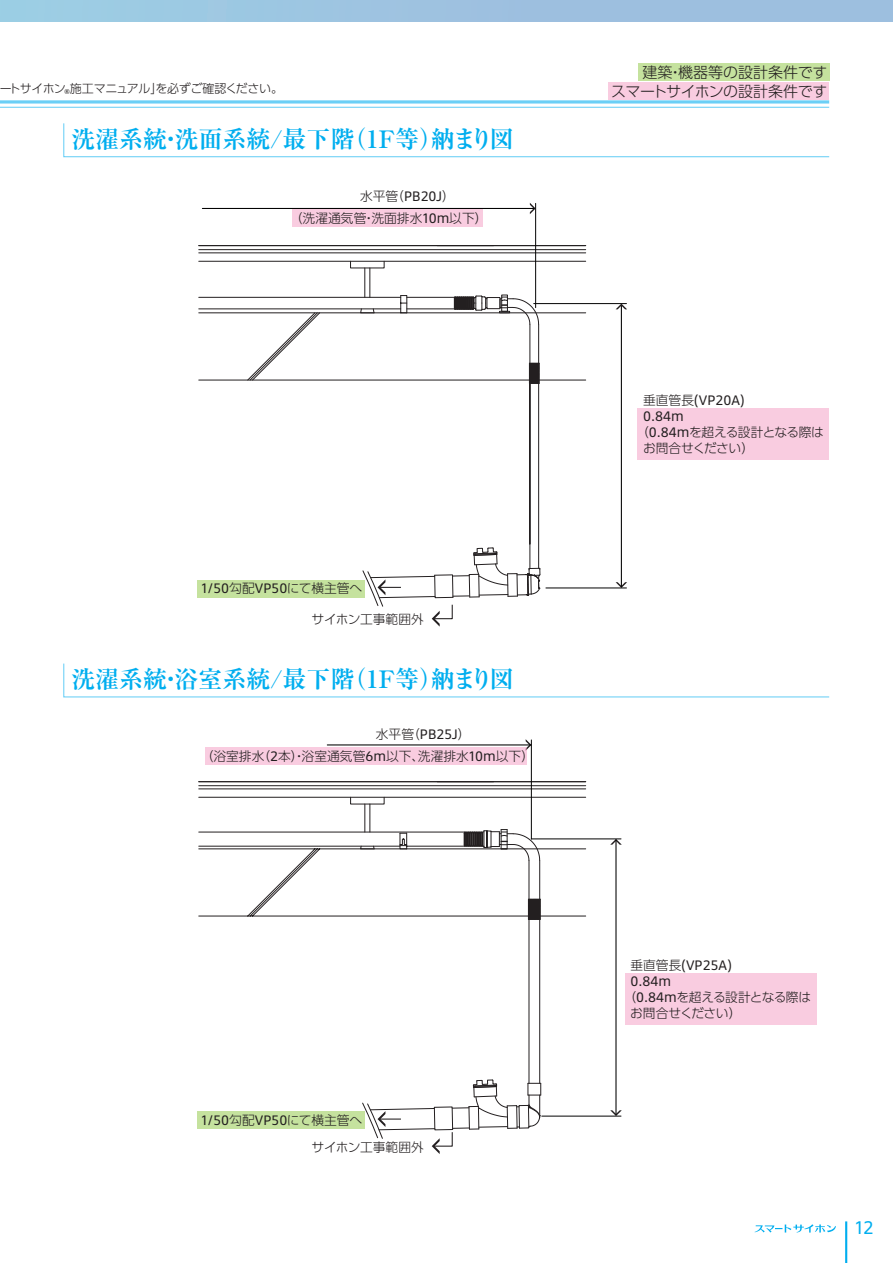
<style>
.page{position:relative;width:893px;height:1263px;background:#fff}
.page>*{position:absolute;margin:0;border:0;box-sizing:border-box;transform-origin:0 0}
.t1{font:700 24px "Ryumin Pro";color:#00aeef}
.t2{font:18.75px "Bridgestone Type";color:#00aeef}
.t3{font:300 15px/19.2px "UD Shin Go Pro";letter-spacing:-.01em;color:#231f20;text-align:right}
.t4{font:14.1px/15.8px "Bridgestone Type";color:#231f20}
.t5{font:300 12.75px/21.8px "UD Shin Go Pro";color:#231f20}
.t6{font:300 12.75px/15.9px "UD Shin Go Pro";letter-spacing:-.045em;color:#231f20}
.t7{font:300 12px "UD Shin Go Pro";letter-spacing:-.035em;color:#231f20}
.s1{font-family:"Praxis Com";font-weight:400;font-size:6px}
.s2{font-family:"Bridgestone Type";font-weight:400;font-size:14.1px}
.s3{font-family:"UD Shin Go Pro";font-weight:300;font-size:12.75px}
</style>
<div class="page">
<div style="left:0;top:0;width:893px;height:21px;background:#9dc1e0"></div>
<svg style="left:526px;top:739px;width:5px;height:12px"></svg>
<svg style="left:530px;top:203px;width:5px;height:11px"></svg>
<svg style="left:610px;top:1110px;width:12px;height:6px"></svg>
<svg style="left:610px;top:839px;width:12px;height:6px"></svg>
<svg style="left:616px;top:304px;width:11px;height:5px"></svg>
<svg style="left:616px;top:582px;width:11px;height:6px"></svg>
<svg style="left:198px;top:781px;width:388px;height:315px"></svg>
<svg style="left:360px;top:804px;width:15px;height:45px"></svg>
<div style="left:350px;top:797px;width:34px;height:7px;border:1px solid #231f20"></div>
<hr style="left:199px;top:781px;width:387px;height:1px;background:#231f20">
<hr style="left:199px;top:832px;width:265px;height:1px;background:#231f20">
<hr style="left:407px;top:846px;width:57px;height:1px;background:#231f20">
<hr style="left:199px;top:846px;width:201px;height:1px;background:#231f20">
<svg style="left:400px;top:833px;width:7px;height:16px"></svg>
<svg style="left:528px;top:899px;width:13px;height:21px"></svg>
<svg style="left:247px;top:312px;width:73px;height:68px"></svg>
<hr style="left:530px;top:383px;width:1px;height:185px;background:#231f20">
<hr style="left:530px;top:324px;width:1px;height:39px;background:#231f20">
<hr style="left:538px;top:383px;width:1px;height:185px;background:#231f20">
<hr style="left:538px;top:324px;width:1px;height:39px;background:#231f20">
<hr style="left:407px;top:297px;width:47px;height:1px;background:#231f20">
<hr style="left:199px;top:297px;width:202px;height:1px;background:#231f20">
<hr style="left:407px;top:309px;width:47px;height:1px;background:#231f20">
<hr style="left:199px;top:309px;width:202px;height:1px;background:#231f20">
<hr style="left:199px;top:380px;width:330px;height:1px;background:#231f20">
<hr style="left:539px;top:380px;width:47px;height:1px;background:#231f20">
<hr style="left:199px;top:313px;width:387px;height:1px;background:#231f20">
<hr style="left:199px;top:253px;width:387px;height:1px;background:#231f20">
<hr style="left:199px;top:261px;width:387px;height:1px;background:#231f20">
<hr style="left:199px;top:249px;width:387px;height:1px;background:#231f20">
<svg style="left:360px;top:268px;width:14px;height:45px"></svg>
<div style="left:350px;top:261px;width:34px;height:7px;border:1px solid #231f20"></div>
<hr style="left:199px;top:245px;width:387px;height:1px;background:#231f20">
<svg style="left:454px;top:295px;width:85px;height:30px"></svg>
<svg style="left:529px;top:363px;width:11px;height:21px"></svg>
<svg style="left:400px;top:295px;width:7px;height:19px"></svg>
<div style="left:205px;top:748px;width:322px;height:17px;background:#f9cce0"></div>
<div style="left:292px;top:209px;width:190px;height:17px;background:#f9cce0"></div>
<div style="left:626px;top:973px;width:191px;height:51px;background:#f9cce0"></div>
<div style="left:637px;top:408px;width:192px;height:51px;background:#f9cce0"></div>
<hr style="left:202px;top:208px;width:332px;height:1px;background:#030303">
<hr style="left:535px;top:203px;width:1px;height:105px;background:#030303">
<hr style="left:621px;top:306px;width:1px;height:280px;background:#030303">
<hr style="left:546px;top:588px;width:80px;height:1px;background:#030303">
<hr style="left:534px;top:303px;width:92px;height:1px;background:#030303">
<hr style="left:615px;top:840px;width:1px;height:274px;background:#030303">
<hr style="left:542px;top:1116px;width:79px;height:1px;background:#030303">
<hr style="left:531px;top:839px;width:90px;height:1px;background:#030303">
<hr style="left:327px;top:744px;width:204px;height:1px;background:#030303">
<hr style="left:531px;top:740px;width:1px;height:99px;background:#030303">
<svg style="left:63px;top:123px;width:767px;height:35px"></svg>
<svg style="left:63px;top:663px;width:767px;height:35px"></svg>
<div style="left:638px;top:64px;width:191px;height:17px;background:#c5e29e"></div>
<div style="left:608px;top:82px;width:221px;height:17px;background:#f9cce0"></div>
<svg style="left:0;top:100px;width:829px;height:4px"></svg>
<hr style="left:0;top:107px;width:829px;height:1px;background:#6bcff6">
<div style="left:197px;top:1111px;width:167px;height:17px;background:#c5e29e"></div>
<svg style="left:362px;top:1080px;width:179px;height:74px"></svg>
<div style="left:197px;top:580px;width:167px;height:17px;background:#c5e29e"></div>
<svg style="left:362px;top:526px;width:179px;height:101px"></svg>
<svg style="left:755px;top:1224px;width:81px;height:8px"></svg>
<hr style="left:845px;top:1221px;width:2px;height:42px;background:#00aeef">
<p class="t7" style="left:-1px;top:78px;width:285px">ートサイホン<span class="s1">®</span>施工マニュアル」を必ずご確認ください。</p>
<h1 class="t1" style="left:71px;top:120px;width:444px">洗濯系統・洗面系統/最下階（1F等）納まり図</h1>
<p class="t5" style="left:290px;top:185px;width:199px;text-indent:70px">水平管（<span class="s2">PB20J</span>）<br>（洗濯通気管・洗面排水<span class="s2">10m</span>以下）</p>
<p class="t4" style="left:201px;top:580px;width:163px">1/50<span class="s3">勾配</span>VP50<span class="s3">にて横主管へ</span></p>
<p class="t5" style="left:312px;top:608px;width:114px">サイホン工事範囲外</p>
<h1 class="t1" style="left:71px;top:660px;width:444px">洗濯系統・浴室系統/最下階（1F等）納まり図</h1>
<p class="t5" style="left:201px;top:723px;width:335px;text-indent:175px">水平管（<span class="s2">PB25J</span>）<br>（浴室排水（<span class="s2">2</span>本）・浴室通気管<span class="s2">6m</span>以下、洗濯排水<span class="s2">10m</span>以下）</p>
<p class="t4" style="left:201px;top:1111px;width:163px">1/50<span class="s3">勾配</span>VP50<span class="s3">にて横主管へ</span></p>
<p class="t5" style="left:312px;top:1135px;width:114px">サイホン工事範囲外</p>
<p class="t3" style="left:611px;top:62px;width:218px">建築・機器等の設計条件です<br>スマートサイホンの設計条件です</p>
<p class="t4" style="left:643px;top:392px;width:103px"><span class="s3">垂直管長</span>(VP20A)<br>0.84m</p>
<p class="t6" style="left:643px;top:424px;width:182px;text-indent:-7px">（<span class="s2">0.84m</span>を超える設計となる際はお問合せください）</p>
<p class="t4" style="left:630px;top:957px;width:103px"><span class="s3">垂直管長</span>(VP25A)<br>0.84m</p>
<p class="t6" style="left:630px;top:988px;width:182px;text-indent:-7px">（<span class="s2">0.84m</span>を超える設計となる際はお問合せください）</p>
<h2 class="t2" style="left:855px;top:1216px;width:20px">12</h2>
</div>
